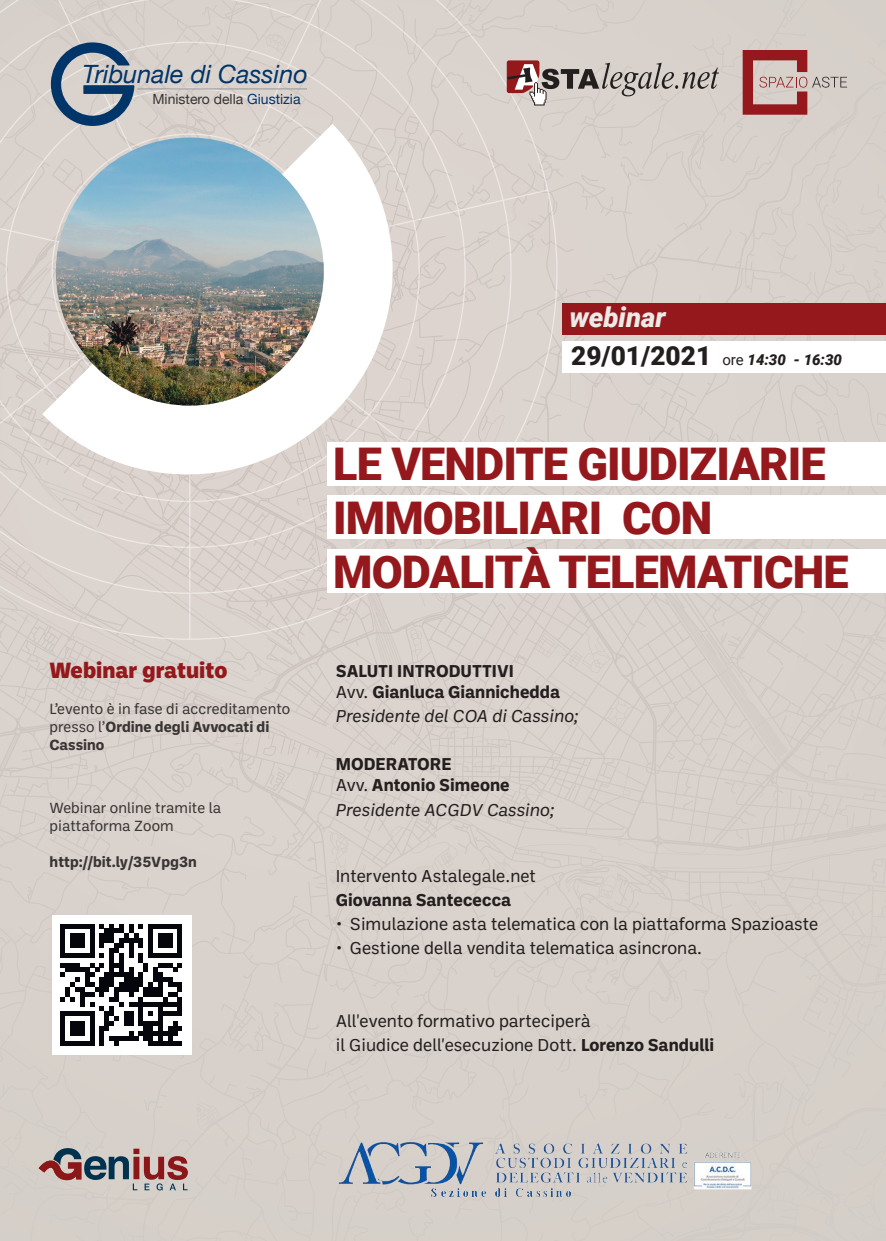
<style>
.page{position:relative;width:886px;height:1241px;background:#fff}
.page>*{position:absolute;margin:0;border:0;box-sizing:border-box;transform-origin:0 0}
.t1{font:900 45px/54px "Roboto";letter-spacing:-.02em;color:#95181c}
.t2{font:italic 900 27.5px "Roboto";color:#edeae7}
.t3{font:italic 25.19px "Helvetica Neue";color:#00356a}
.t4{font:800 22.5px "Ballinger";color:#95181c}
.t5{font:17.5px/24.1px "Ballinger";color:#241f1f}
.t6{font:700 17.5px/21px "Ballinger";color:#241f1f}
.t7{font:italic 17.5px "Ballinger";color:#241f1f}
.t8{font:15px/18px "Ballinger";color:#393535}
.t9{font:italic 900 15px "Roboto";color:#241f1f}
.t10{font:700 15px "Ballinger";color:#393535}
.t11{font:14px "Helvetica Neue";color:#393535}
.s1{color:#00356a}
.s2{font-weight:700}
.s3{font-style:normal;font-size:26.25px}
.s4{font-weight:400;font-style:normal}
.s5{font-weight:400}
</style>
<div class="page">
<div style="left:0;top:0;width:886px;height:1240px;background:#d9d1cb"></div>
<svg style="left:0;top:0;width:557px;height:639px"></svg>
<svg style="left:0;top:0;width:512px;height:593px"></svg>
<svg style="left:0;top:0;width:466px;height:548px"></svg>
<svg style="left:0;top:42px;width:420px;height:147px"></svg>
<hr style="left:189px;top:272px;width:1px;height:367px;background:#fff">
<svg style="left:192px;top:277px;width:286px;height:225px"></svg>
<svg style="left:191px;top:0;width:160px;height:189px"></svg>
<svg style="left:29px;top:0;width:162px;height:189px"></svg>
<svg style="left:0;top:189px;width:549px;height:88px"></svg>
<svg style="left:0;top:270px;width:192px;height:232px"></svg>
<img style="left:56px;top:137px;width:268px;height:268px;border-radius:134px">
<div style="left:562px;top:341px;width:324px;height:31px;background:#fff"></div>
<div style="left:328px;top:442px;width:558px;height:43px;background:#fff"></div>
<div style="left:562px;top:303px;width:324px;height:32px;background:#95181c"></div>
<div style="left:328px;top:495px;width:558px;height:43px;background:#fff"></div>
<div style="left:328px;top:549px;width:558px;height:43px;background:#fff"></div>
<svg style="left:49px;top:42px;width:85px;height:84px"></svg>
<hr style="left:137px;top:89px;width:170px;height:1px;background:#969698">
<svg style="left:743px;top:50px;width:104px;height:65px"></svg>
<svg style="left:507px;top:60px;width:212px;height:45px"></svg>
<svg style="left:39px;top:1148px;width:149px;height:42px"></svg>
<img style="left:338px;top:1141px;width:414px;height:56px">
<div style="left:52px;top:915px;width:139px;height:139px;background:#fff"></div>
<svg style="left:60px;top:924px;width:122px;height:121px"></svg>
<h3 class="t3" style="left:83px;top:56px;width:227px">Tribunale di Cassino</h3>
<p class="t11" style="left:152px;top:89px;width:150px">Ministero della <span class="s1">Giustizia</span></p>
<p class="t4" style="left:50px;top:657px;width:179px">Webinar gratuito</p>
<p class="t8" style="left:50px;top:699px;width:242px">L’evento è in fase di accreditamento presso l’<span class="s2">Ordine degli Avvocati di<br>Cassino</span></p>
<p class="t8" style="left:50px;top:799px;width:173px">Webinar online tramite la piattaforma Zoom</p>
<p class="t10" style="left:50px;top:853px;width:149px">http://bit.ly/35Vpg3n</p>
<h2 class="t2" style="left:569px;top:298px;width:98px">webinar</h2>
<p class="t9" style="left:571px;top:349px;width:272px"><span class="s3">29/01/2021</span> <span class="s4">ore</span> 14:30 - 16:30</p>
<h1 class="t1" style="left:333px;top:435px;width:517px">LE VENDITE GIUDIZIARIE<br>IMMOBILIARI CON<br>MODALITÀ TELEMATICHE</h1>
<p class="t6" style="left:336px;top:660px;width:226px">SALUTI INTRODUTTIVI<br><span class="s5">Avv.</span> Gianluca Giannichedda</p>
<p class="t7" style="left:336px;top:704px;width:245px">Presidente del COA di Cassino;</p>
<p class="t6" style="left:336px;top:753px;width:175px">MODERATORE<br><span class="s5">Avv.</span> Antonio Simeone</p>
<p class="t7" style="left:336px;top:798px;width:220px">Presidente ACGDV Cassino;</p>
<p class="t5" style="left:336px;top:863px;width:202px">Intervento Astalegale.net</p>
<p class="t6" style="left:336px;top:889px;width:177px">Giovanna Santececca</p>
<p class="t5" style="left:336px;top:911px;width:484px">• Simulazione asta telematica con la piattaforma Spazioaste</p>
<p class="t5" style="left:336px;top:936px;width:368px">• Gestione della vendita telematica asincrona.</p>
<p class="t5" style="left:336px;top:1008px;width:380px">All'evento formativo parteciperà<br>il Giudice dell'esecuzione Dott. <span class="s2">Lorenzo Sandulli</span></p>
</div>
